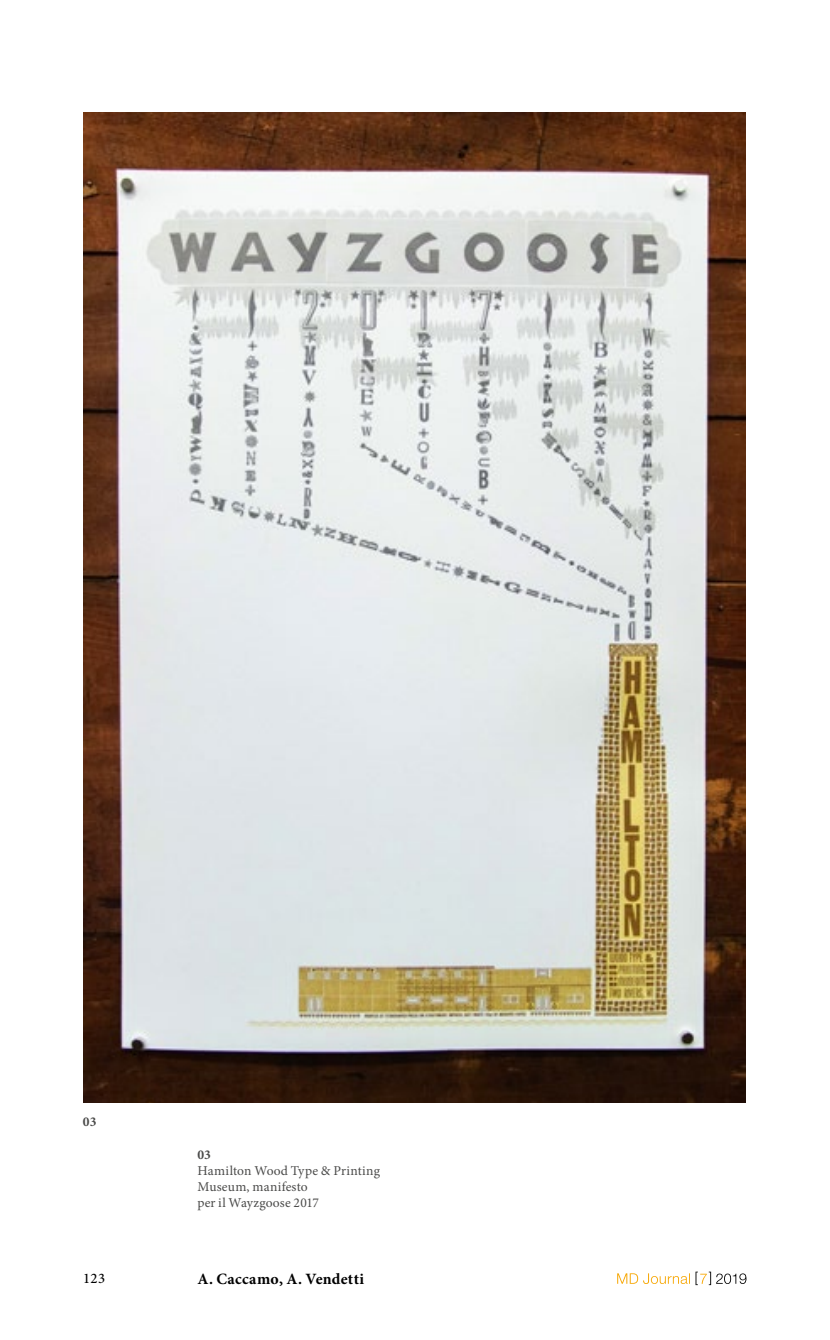
<style>
.page{position:relative;width:830px;height:1340px;background:#fff}
.page>*{position:absolute;margin:0;border:0;box-sizing:border-box;transform-origin:0 0}
.t1{font:700 15.75px "Minion Pro";letter-spacing:.02em;color:#000}
.t2{font:500 14.62px "Minion Pro";color:#000}
.t3{font:13.5px/15.8px "Minion Pro";letter-spacing:.015em;color:#4a4a49}
.t4{font:700 13.5px "Minion Pro";color:#4a4a49}
</style>
<div class="page">
<svg style="left:617px;top:1273px;width:70px;height:10px"></svg>
<svg style="left:695px;top:1271px;width:51px;height:14px"></svg>
<img style="left:83px;top:112px;width:662px;height:990px">
<p class="t4" style="left:83px;top:1112px;width:15px">03</p>
<p class="t4" style="left:197px;top:1145px;width:15px">03</p>
<p class="t3" style="left:197px;top:1162px;width:184px">Hamilton Wood Type &amp; Printing<br>Museum, manifesto<br>per il Wayzgoose 2017</p>
<p class="t2" style="left:83px;top:1268px;width:24px">123</p>
<p class="t1" style="left:197px;top:1267px;width:168px">A. Caccamo, A. Vendetti</p>
</div>
